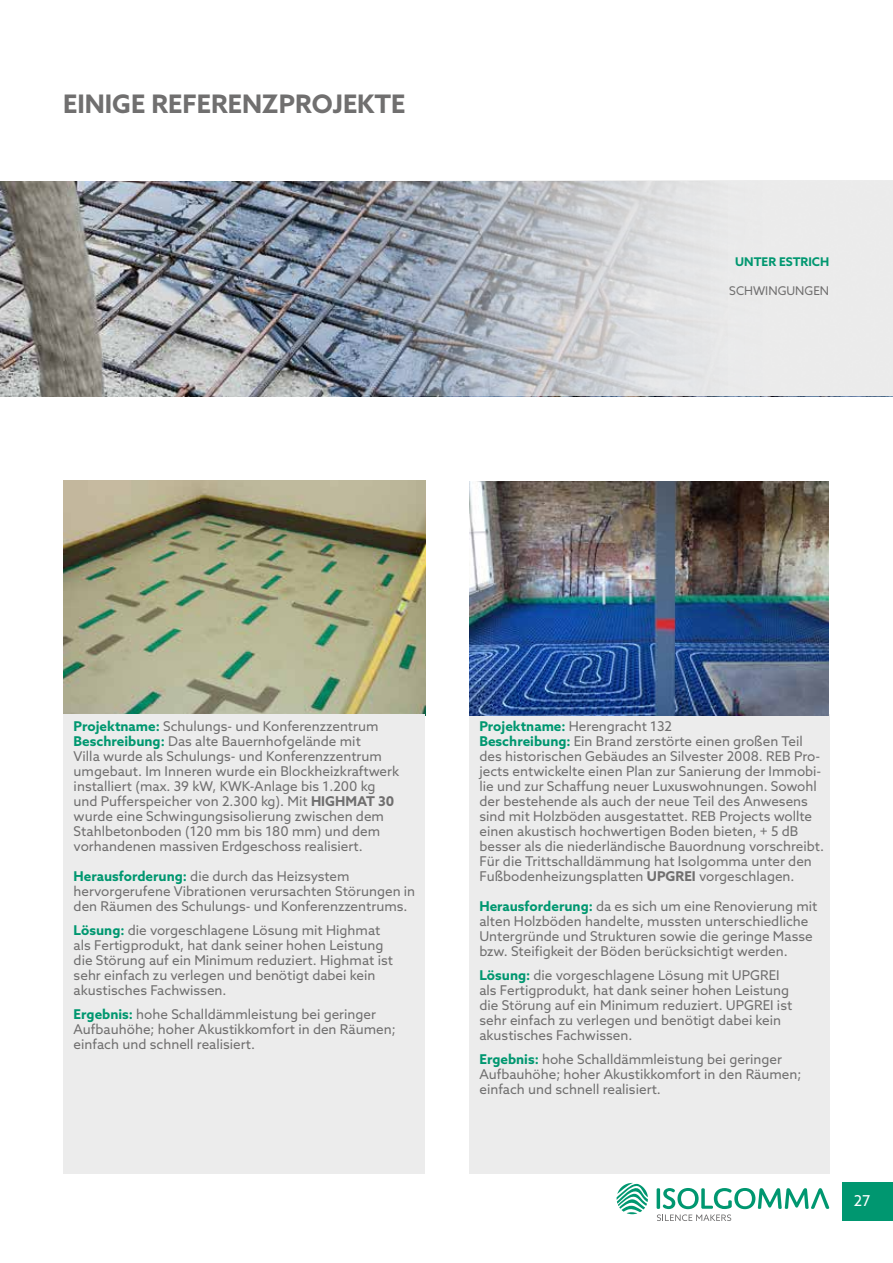
<style>
.page{position:relative;width:893px;height:1263px;background:#fff}
.page>*{position:absolute;margin:0;border:0;box-sizing:border-box;transform-origin:0 0}
.t1{font:700 25.5px "Azo Sans";color:#706f6f}
.t2{font:15px "Azo Sans";color:#fff}
.t3{font:13.5px/15px "Azo Sans";color:#706f6f}
.t4{font:700 12px "Azo Sans";color:#009770}
.t5{font:12px "Azo Sans";color:#706f6f}
.s1{font-weight:700;color:#009770}
.s2{font-weight:700}
</style>
<div class="page">
<div style="left:842px;top:1183px;width:51px;height:38px;background:#009770"></div>
<svg style="left:657px;top:1188px;width:172px;height:33px"></svg>
<svg style="left:617px;top:1183px;width:31px;height:31px"></svg>
<img style="left:0;top:181px;width:893px;height:215px">
<img style="left:64px;top:480px;width:361px;height:235px">
<div style="left:63px;top:714px;width:361px;height:460px;background:#ececec"></div>
<div style="left:469px;top:714px;width:360px;height:460px;background:#ececec"></div>
<img style="left:470px;top:481px;width:358px;height:234px">
<img style="left:177px;top:181px;width:716px;height:214px">
<h1 class="t1" style="left:63px;top:87px;width:344px">EINIGE REFERENZPROJEKTE</h1>
<p class="t4" style="left:735px;top:254px;width:95px">UNTER ESTRICH</p>
<p class="t5" style="left:729px;top:282px;width:101px">SCHWINGUNGEN</p>
<p class="t3" style="left:74px;top:718px;width:327px"><span class="s1">Projektname:</span> Schulungs- und Konferenzzentrum <span class="s1">Beschreibung:</span> Das alte Bauernhofgelände mit<br>Villa wurde als Schulungs- und Konferenzzentrum umgebaut. Im Inneren wurde ein Blockheizkraftwerk installiert (max. 39 kW, KWK-Anlage bis 1.200 kg und Pufferspeicher von 2.300 kg). Mit <span class="s2">HIGHMAT 30 </span>wurde eine Schwingungsisolierung zwischen dem Stahlbetonboden (120 mm bis 180 mm) und dem vorhandenen massiven Erdgeschoss realisiert.</p>
<p class="t3" style="left:74px;top:868px;width:343px"><span class="s1">Herausforderung:</span> die durch das Heizsystem hervorgerufene Vibrationen verursachten Störungen in den Räumen des Schulungs- und Konferenzzentrums.</p>
<p class="t3" style="left:74px;top:922px;width:321px"><span class="s1">Lösung:</span> die vorgeschlagene Lösung mit Highmat als Fertigprodukt, hat dank seiner hohen Leistung die Störung auf ein Minimum reduziert. Highmat ist sehr einfach zu verlegen und benötigt dabei kein akustisches Fachwissen.</p>
<p class="t3" style="left:74px;top:1006px;width:324px"><span class="s1">Ergebnis:</span> hohe Schalldämmleistung bei geringer<br>Aufbauhöhe; hoher Akustikkomfort in den Räumen; einfach und schnell realisiert.</p>
<p class="t3" style="left:479px;top:718px;width:346px"><span class="s1">Projektname:</span> Herengracht 132<br><span class="s1">Beschreibung:</span> Ein Brand zerstörte einen großen Teil des historischen Gebäudes an Silvester 2008. REB Pro&shy;jects entwickelte einen Plan zur Sanierung der Immobi&shy;lie und zur Schaffung neuer Luxuswohnungen. Sowohl der bestehende als auch der neue Teil des Anwesens sind mit Holzböden ausgestattet. REB Projects wollte einen akustisch hochwertigen Boden bieten, + 5 dB besser als die niederländische Bauordnung vorschreibt.<br>Für die Trittschalldämmung hat Isolgomma unter den Fußbodenheizungsplatten <span class="s2">UPGREI</span> vorgeschlagen.</p>
<p class="t3" style="left:479px;top:898px;width:339px"><span class="s1">Herausforderung:</span> da es sich um eine Renovierung mit alten Holzböden handelte, mussten unterschiedliche Untergründe und Strukturen sowie die geringe Masse bzw. Steifigkeit der Böden berücksichtigt werden.</p>
<p class="t3" style="left:479px;top:967px;width:314px"><span class="s1">Lösung:</span> die vorgeschlagene Lösung mit UPGREI als Fertigprodukt, hat dank seiner hohen Leistung die Störung auf ein Minimum reduziert. UPGREI ist sehr einfach zu verlegen und benötigt dabei kein akustisches Fachwissen.</p>
<p class="t3" style="left:479px;top:1051px;width:324px"><span class="s1">Ergebnis:</span> hohe Schalldämmleistung bei geringer<br>Aufbauhöhe; hoher Akustikkomfort in den Räumen; einfach und schnell realisiert.</p>
<p class="t2" style="left:854px;top:1191px;width:18px">27</p>
</div>
